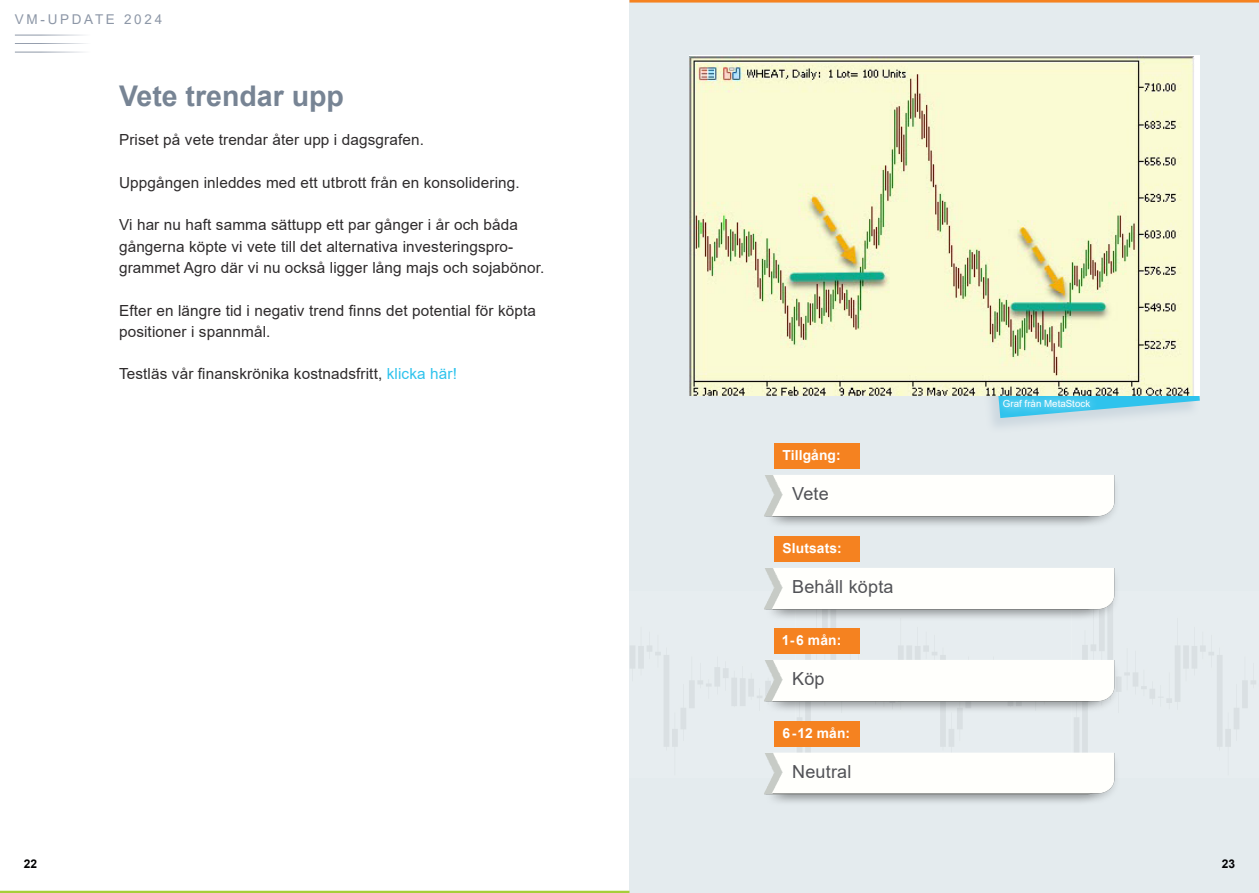
<style>
.page{position:relative;width:1259px;height:893px;background:#fff}
.page>*{position:absolute;margin:0;border:0;box-sizing:border-box;transform-origin:0 0}
.RUBBE_2020{font:700 28.5px "Arial";color:#778494}
.TABELLTEXT_2020{font:18px "Arial";letter-spacing:.01em;color:#515256}
.BRÖD_2020{font:15.3px/21.3px "Arial";letter-spacing:.01em;color:#2e2b2c}
.t1{font:700 13.8px "Arial";letter-spacing:.01em;color:#fff}
.t2{font:13.5px "Arial";letter-spacing:.2em;color:#8d97a7}
.t3{font:700 12px "Arial";color:#000002}
.t4{font:9.75px "Arial";color:#fff}
.s1{color:#2fc3ed}
</style>
<div class="page">
<div style="left:629px;top:0;width:630px;height:893px;background:#e4ebee"></div>
<img style="left:630px;top:628px;width:626px;height:118px">
<div style="left:977px;top:306px;width:223px;height:128px;background:#89a2b7;opacity:.25"></div>
<svg style="left:992px;top:395px;width:207px;height:23px"></svg>
<div style="left:994px;top:391px;width:104px;height:25px;background:#fff;opacity:.75"></div>
<div style="left:774px;top:721px;width:85px;height:25px;background:#f58220"></div>
<div style="left:774px;top:628px;width:85px;height:26px;background:#f58220"></div>
<div style="left:774px;top:536px;width:85px;height:25px;background:#f58220"></div>
<div style="left:774px;top:443px;width:85px;height:26px;background:#f58220"></div>
<hr style="left:15px;top:35px;width:115px;height:1px;background:#8d97a7">
<hr style="left:15px;top:43px;width:115px;height:1px;background:#8d97a7">
<hr style="left:15px;top:52px;width:115px;height:1px;background:#8d97a7">
<img style="left:747px;top:641px;width:8px;height:80px">
<hr style="left:629px;top:0;width:630px;height:3px;background:#f58220">
<hr style="left:0;top:891px;width:629px;height:2px;background:#a6ce39">
<img style="left:755px;top:733px;width:371px;height:70px">
<img style="left:755px;top:641px;width:371px;height:80px">
<img style="left:764px;top:548px;width:352px;height:80px">
<img style="left:764px;top:456px;width:352px;height:69px">
<img style="left:689px;top:56px;width:505px;height:339px">
<p class="t2" style="left:15px;top:10px;width:149px">VM-UPDATE 2024</p>
<p class="RUBBE_2020" style="left:119px;top:76px;width:226px">Vete trendar upp</p>
<p class="BRÖD_2020" style="left:119px;top:129px;width:306px">Priset på vete trendar åter upp i dagsgrafen.</p>
<p class="BRÖD_2020" style="left:119px;top:172px;width:402px">Uppgången inleddes med ett utbrott från en konsolidering.</p>
<p class="BRÖD_2020" style="left:119px;top:214px;width:427px">Vi har nu haft samma sättupp ett par gånger i år och båda gångerna köpte vi vete till det alternativa investeringspro&shy;grammet Agro där vi nu också ligger lång majs och sojabönor.</p>
<p class="BRÖD_2020" style="left:119px;top:299px;width:418px">Efter en längre tid i negativ trend finns det potential för köpta positioner i spannmål.</p>
<p class="BRÖD_2020" style="left:119px;top:363px;width:339px">Testläs vår finanskrönika kostnadsfritt, <span class="s1">klicka här!</span></p>
<p class="t1" style="left:782px;top:445px;width:60px">Tillgång:</p>
<p class="TABELLTEXT_2020" style="left:792px;top:482px;width:38px">Vete</p>
<p class="t1" style="left:782px;top:538px;width:61px">Slutsats:</p>
<p class="TABELLTEXT_2020" style="left:792px;top:574px;width:103px">Behåll köpta</p>
<p class="t1" style="left:782px;top:631px;width:61px">1-6 mån:</p>
<p class="TABELLTEXT_2020" style="left:792px;top:667px;width:34px">Köp</p>
<p class="t1" style="left:782px;top:723px;width:69px">6-12 mån:</p>
<p class="TABELLTEXT_2020" style="left:792px;top:759px;width:61px">Neutral</p>
<p class="t4" style="left:1003px;top:397px;width:89px">Graf från MetaStock</p>
<p class="t3" style="left:24px;top:856px;width:15px">22</p>
<p class="t3" style="left:1221px;top:856px;width:15px">23</p>
</div>
